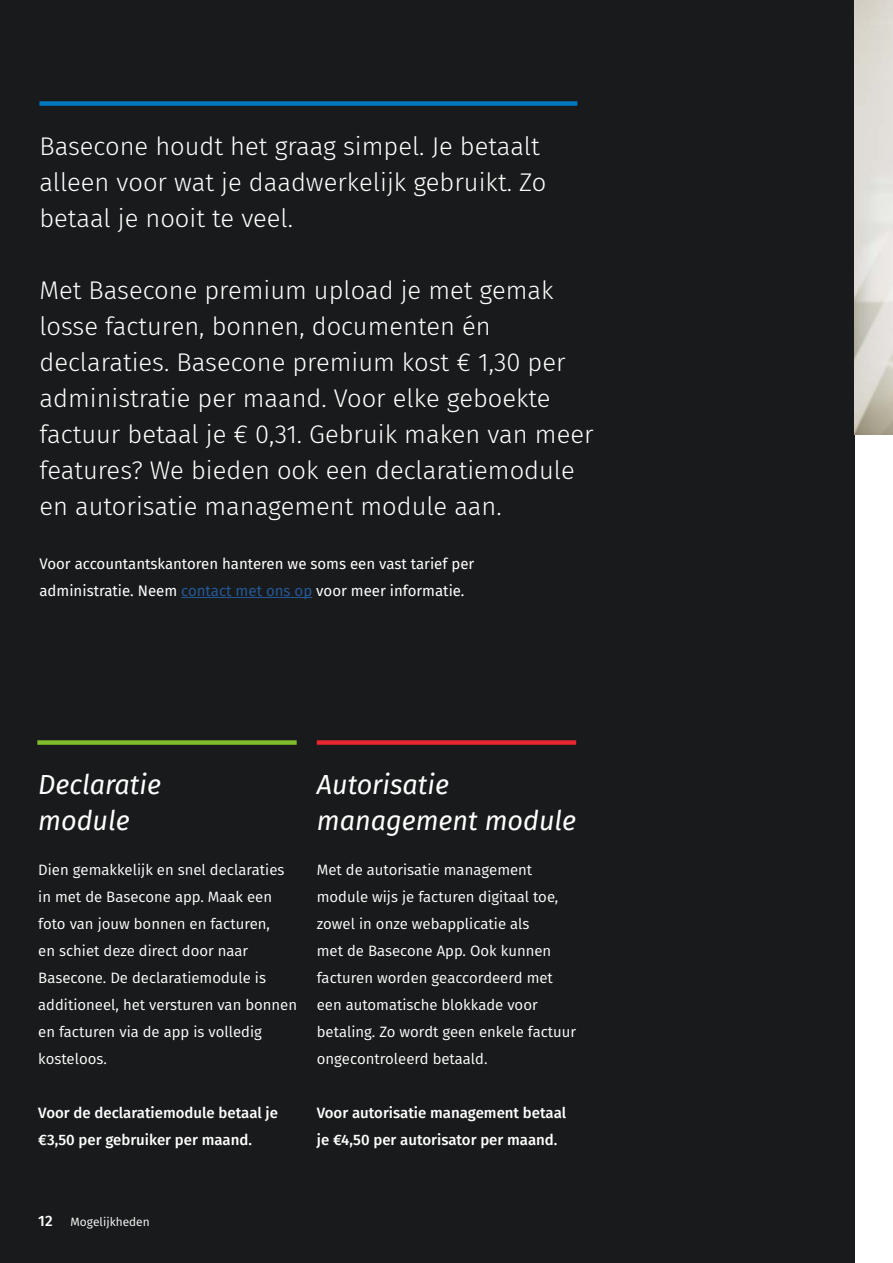
<style>
.page{position:relative;width:893px;height:1263px;background:#fff}
.page>*{position:absolute;margin:0;border:0;box-sizing:border-box;transform-origin:0 0}
.t1{font:italic 27px/36px "Fira Sans";color:#fff}
.t2{font:300 25.5px/36px "Fira Sans";color:#fff}
.t3{font:15px/27px "Fira Sans";color:#fff}
.t4{font:500 15px/27px "Fira Sans";color:#fff}
.t5{font:15px/27px "Fira Sans";color:#fff}
.t6{font:12px "Fira Sans";color:#fff}
.s1{color:#245897}
.s2{font-weight:500;font-size:15px}
</style>
<div class="page">
<div style="left:0;top:0;width:855px;height:1263px;background:#191a1b"></div>
<div style="left:39px;top:101px;width:538px;height:5px;background:#0078be"></div>
<img style="left:855px;top:0;width:38px;height:434px">
<hr style="left:181px;top:597px;width:131px;height:1px;background:#245897">
<div style="left:37px;top:740px;width:260px;height:5px;background:#7fbd2b"></div>
<div style="left:317px;top:740px;width:259px;height:5px;background:#e82630"></div>
<h2 class="t2" style="left:39px;top:128px;width:508px">Basecone houdt het graag simpel. Je betaalt alleen voor wat je daadwerkelijk gebruikt. Zo betaal je nooit te veel.</h2>
<p class="t2" style="left:39px;top:272px;width:556px">Met Basecone premium upload je met gemak losse facturen, bonnen, documenten én declaraties. Basecone premium kost € 1,30 per administratie per maand. Voor elke geboekte factuur betaal je € 0,31. Gebruik maken van meer features? We bieden ook een declaratiemodule en autorisatie management module aan.</p>
<p class="t5" style="left:39px;top:550px;width:436px">Voor accountantskantoren hanteren we soms een vast tarief per administratie. Neem <span class="s1">contact met ons op</span> voor meer informatie.</p>
<h1 class="t1" style="left:38px;top:766px;width:124px">Declaratie module</h1>
<h1 class="t1" style="left:317px;top:766px;width:261px">Autorisatie management module</h1>
<p class="t3" style="left:38px;top:856px;width:260px">Dien gemakkelijk en snel declaraties in met de Basecone app. Maak een foto van jouw bonnen en facturen,<br>en schiet deze direct door naar<br>Basecone. De declaratiemodule is additioneel, het versturen van bonnen en facturen via de app is volledig kosteloos.</p>
<p class="t4" style="left:38px;top:1099px;width:241px">Voor de declaratiemodule betaal je €3,50 per gebruiker per maand.</p>
<p class="t3" style="left:317px;top:856px;width:261px">Met de autorisatie management module wijs je facturen digitaal toe, zowel in onze webapplicatie als<br>met de Basecone App. Ook kunnen facturen worden geaccordeerd met een automatische blokkade voor betaling. Zo wordt geen enkele factuur ongecontroleerd betaald.</p>
<p class="t4" style="left:317px;top:1099px;width:251px">Voor autorisatie management betaal je €4,50 per autorisator per maand.</p>
<p class="t6" style="left:38px;top:1212px;width:113px"><span class="s2">12</span> Mogelijkheden</p>
</div>
